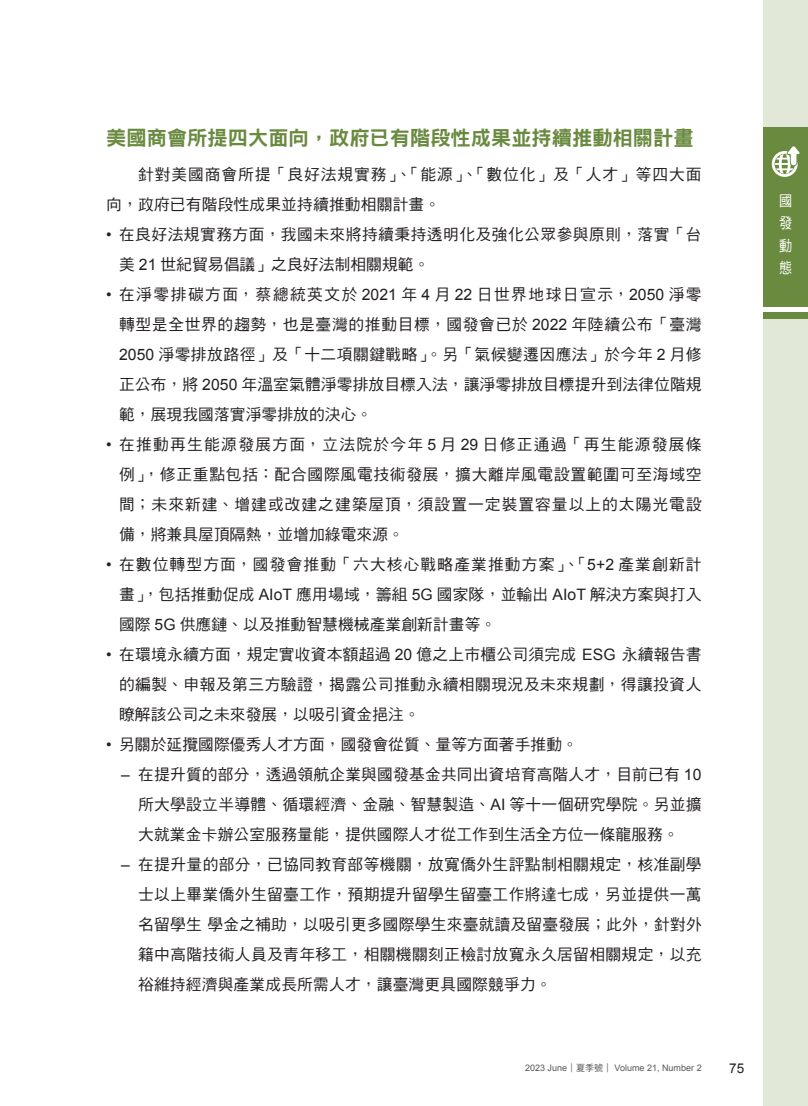
<style>
.page{position:relative;width:808px;height:1106px;background:#fff}
.page>*{position:absolute;margin:0;border:0;box-sizing:border-box;transform-origin:0 0}
.t1{font:20.25px "DF Hei Std W9";color:#698a3f}
.t2{font:15.75px/30px "DF Hei Std W5";letter-spacing:.01em;color:#231f20;text-align:justify}
.t3{font:15.75px/30px "DF Hei Std W5";letter-spacing:.06em;color:#231f20}
.t4{font:15.75px/30px "DF Hei Std W5";letter-spacing:.03em;color:#231f20}
.t5{font:14.85px/22.4px "DF Hei Std W5";color:#fff;text-align:justify;scale:.89 1}
.t6{font:13.5px "Arial";color:#231f20}
.t7{font:9px "Arial";color:#57585a}
.s1{font-family:"Arial"}
.s2{font-family:"DF Hei Std W5"}
</style>
<div class="page">
<div style="left:763px;top:0;width:45px;height:1106px;background:#e1e8d8"></div>
<div style="left:763px;top:128px;width:45px;height:191px;background:#698a3f"></div>
<hr style="left:763px;top:307px;width:45px;height:4px;background:#fff">
<svg style="left:772px;top:146px;width:28px;height:31px"></svg>
<p class="t1" style="left:106px;top:127px;width:589px">美國商會所提四大面向，政府已有階段性成果並持續推動相關計畫</p>
<p class="t3" style="left:106px;top:159px;width:597px;text-indent:32px">針對美國商會所提「良好法規實務」、「能源」、「數位化」及「人才」等四大面向，政府已有階段性成果並持續推動相關計畫。</p>
<p class="t4" style="left:119px;top:219px;width:584px;text-indent:-13px"><span class="s1">•</span> 在良好法規實務方面，我國未來將持續秉持透明化及強化公眾參與原則，落實「台美 <span class="s1">21</span> 世紀貿易倡議」之良好法制相關規範。</p>
<p class="t2" style="left:119px;top:279px;width:584px;text-indent:-13px"><span class="s1">•</span> 在淨零排碳方面，蔡總統英文於 <span class="s1">2021</span> 年 <span class="s1">4</span> 月 <span class="s1">22</span> 日世界地球日宣示，<span class="s1">2050</span> 淨零轉型是全世界的趨勢，也是臺灣的推動目標，國發會已於 <span class="s1">2022</span> 年陸續公布「臺灣<span class="s1">2050</span> 淨零排放路徑」及「十二項關鍵戰略」。另「氣候變遷因應法」於今年 <span class="s1">2</span> 月修正公布，將 <span class="s1">2050</span> 年溫室氣體淨零排放目標入法，讓淨零排放目標提升到法律位階規範，展現我國落實淨零排放的決心。</p>
<p class="t2" style="left:119px;top:429px;width:584px;text-indent:-13px"><span class="s1">•</span> 在推動再生能源發展方面，立法院於今年 <span class="s1">5</span> 月 <span class="s1">29</span> 日修正通過「再生能源發展條例」，修正重點包括：配合國際風電技術發展，擴大離岸風電設置範圍可至海域空間；未來新建、增建或改建之建築屋頂，須設置一定裝置容量以上的太陽光電設備，將兼具屋頂隔熱，並增加綠電來源。</p>
<p class="t2" style="left:119px;top:549px;width:584px;text-indent:-13px"><span class="s1">•</span> 在數位轉型方面，國發會推動「六大核心戰略產業推動方案」、「<span class="s1">5+2</span> 產業創新計畫」，包括推動促成 <span class="s1">AIoT</span> 應用場域，籌組 <span class="s1">5G</span> 國家隊，並輸出 <span class="s1">AIoT</span> 解決方案與打入國際 <span class="s1">5G</span> 供應鏈、以及推動智慧機械產業創新計畫等。</p>
<p class="t2" style="left:119px;top:639px;width:584px;text-indent:-13px"><span class="s1">•</span> 在環境永續方面，規定實收資本額超過 <span class="s1">20</span> 億之上市櫃公司須完成 <span class="s1">ESG</span> 永續報告書的編製、申報及第三方驗證，揭露公司推動永續相關現況及未來規劃，得讓投資人瞭解該公司之未來發展，以吸引資金挹注。</p>
<p class="t2" style="left:106px;top:729px;width:473px"><span class="s1">•</span> 另關於延攬國際優秀人才方面，國發會從質、量等方面著手推動。</p>
<p class="t2" style="left:138px;top:759px;width:565px;text-indent:-17px"><span class="s1">–</span> 在提升質的部分，透過領航企業與國發基金共同出資培育高階人才，目前已有 <span class="s1">10</span>所大學設立半導體、循環經濟、金融、智慧製造、<span class="s1">AI</span> 等十一個研究學院。另並擴大就業金卡辦公室服務量能，提供國際人才從工作到生活全方位一條龍服務。</p>
<p class="t2" style="left:138px;top:849px;width:565px;text-indent:-17px"><span class="s1">–</span> 在提升量的部分，已協同教育部等機關，放寬僑外生評點制相關規定，核准副學士以上畢業僑外生留臺工作，預期提升留學生留臺工作將達七成，另並提供一萬名留學生 學金之補助，以吸引更多國際學生來臺就讀及留臺發展；此外，針對外籍中高階技術人員及青年移工，相關機關刻正檢討放寬永久居留相關規定，以充裕維持經濟與產業成長所需人才，讓臺灣更具國際競爭力。</p>
<p class="t7" style="left:525px;top:1062px;width:178px">2023 June<span class="s2">｜夏季號｜</span> Volume 21, Number 2</p>
<p class="t6" style="left:729px;top:1059px;width:17px">75</p>
<p class="t5" style="left:779px;top:189px;width:16px">國發動態</p>
</div>
